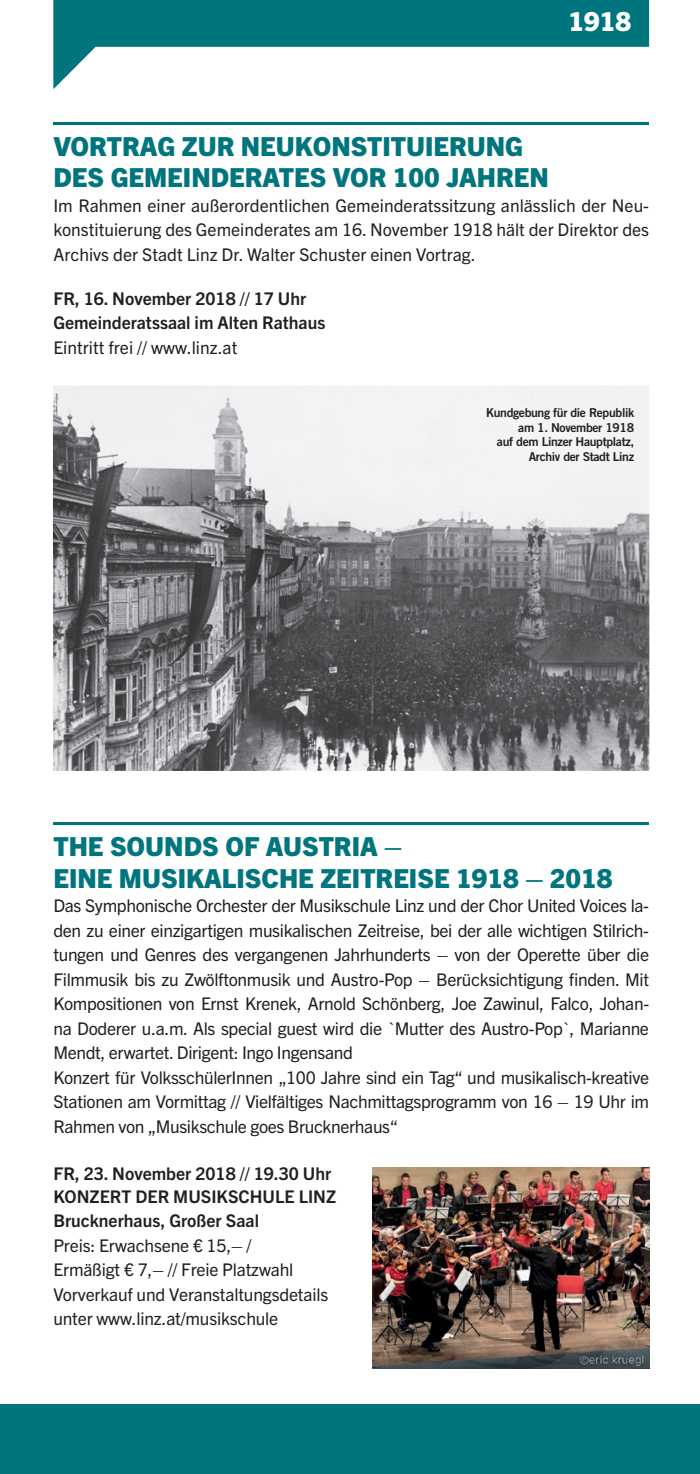
<style>
.page{position:relative;width:700px;height:1474px;background:#fff}
.page>*{position:absolute;margin:0;border:0;box-sizing:border-box;transform-origin:0 0}
.t1{font:800 26.25px/31.5px "Trade Gothic Next LT Pro";color:#00757e}
.t2{font:800 26.25px "Trade Gothic Next LT Pro";color:#fff}
.t3{font:17.5px/24.5px "Trade Gothic Next LT Pro";letter-spacing:-.02em;color:#231f20}
.t4{font:700 17.5px/24.5px "Trade Gothic Next LT Pro";color:#231f20}
.t5{font:17.5px "Trade Gothic Next LT Pro";color:#231f20}
.t6{font:12.25px/14.7px "Trade Gothic LT Std Bd 2";letter-spacing:-.03em;color:#231f20;text-align:right}
</style>
<div class="page">
<div style="left:0;top:1404px;width:699px;height:69px;background:#00757e"></div>
<svg style="left:53px;top:0;width:596px;height:89px;fill:#00757e"></svg>
<hr style="left:53px;top:122px;width:596px;height:2px;background:#00757e">
<hr style="left:53px;top:822px;width:596px;height:2px;background:#00757e">
<img style="left:53px;top:386px;width:596px;height:385px">
<div style="left:476px;top:397px;width:168px;height:75px;background:#f3f4f4"></div>
<img style="left:372px;top:1167px;width:277px;height:201px">
<h1 class="t2" style="left:568px;top:3px;width:64px">1918</h1>
<h1 class="t1" style="left:53px;top:129px;width:497px">VORTRAG ZUR NEUKONSTITUIERUNG<br>DES GEMEINDERATES VOR 100 JAHREN</h1>
<p class="t3" style="left:53px;top:192px;width:597px;text-align:justify">Im Rahmen einer außerordentlichen Gemeinderatssitzung anlässlich der Neu&shy;konstituierung des Gemeinderates am 16. November 1918 hält der Direktor des Archivs der Stadt Linz Dr. Walter Schuster einen Vortrag.</p>
<p class="t4" style="left:53px;top:285px;width:273px">FR, 16. November 2018 // 17 Uhr<br>Gemeinderatssaal im Alten Rathaus</p>
<p class="t5" style="left:53px;top:335px;width:185px">Eintritt frei // www.linz.at</p>
<p class="t6" style="left:486px;top:405px;width:150px">Kundgebung für die Republik am 1. November 1918<br>auf dem Linzer Hauptplatz,<br>Archiv der Stadt Linz</p>
<h1 class="t1" style="left:53px;top:829px;width:560px">THE SOUNDS OF AUSTRIA –<br>EINE MUSIKALISCHE ZEITREISE 1918 – 2018</h1>
<p class="t3" style="left:53px;top:892px;width:597px">Das Symphonische Orchester der Musikschule Linz und der Chor United Voices la&shy;den zu einer einzigartigen musikalischen Zeitreise, bei der alle wichtigen Stilrich&shy;tungen und Genres des vergangenen Jahrhunderts – von der Operette über die Filmmusik bis zu Zwölftonmusik und Austro-Pop – Berücksichtigung finden. Mit Kompositionen von Ernst Krenek, Arnold Schönberg, Joe Zawinul, Falco, Johan&shy;na Doderer u.a.m. Als special guest wird die `Mutter des Austro-Pop`, Marianne Mendt, erwartet. Dirigent: Ingo Ingensand<br>Konzert für VolksschülerInnen „100 Jahre sind ein Tag“ und musikalisch-kreative Stationen am Vormittag // Vielfältiges Nachmittagsprogramm von 16 – 19 Uhr im Rahmen von „Musikschule goes Brucknerhaus“</p>
<p class="t4" style="left:53px;top:1161px;width:284px;line-height:22.8px">FR, 23. November 2018 // 19.30 Uhr<br>KONZERT DER MUSIKSCHULE LINZ</p>
<p class="t4" style="left:53px;top:1207px;width:207px">Brucknerhaus, Großer Saal</p>
<p class="t3" style="left:53px;top:1231px;width:276px">Preis: Erwachsene € 15,– /<br>Ermäßigt € 7,– // Freie Platzwahl Vorverkauf und Veranstaltungsdetails unter www.linz.at/musikschule</p>
</div>
